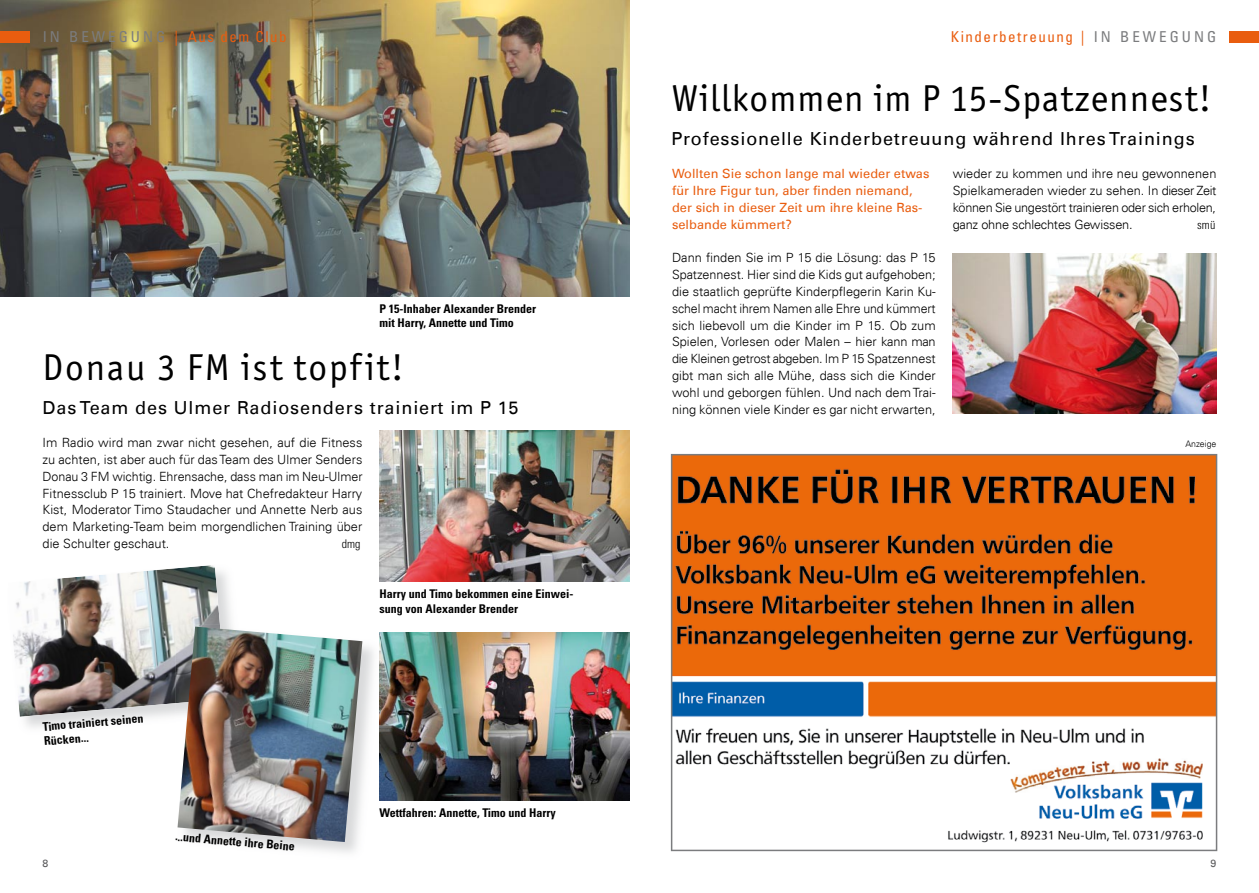
<style>
.page{position:relative;width:1259px;height:893px;background:#fff}
.page>*{position:absolute;margin:0;border:0;box-sizing:border-box;transform-origin:0 0}
.t1{font:37.5px "Officina Sans ITC Std";letter-spacing:.03em;color:#000}
.t2{font:37.5px "Officina Sans ITC Std";letter-spacing:.05em;color:#000}
.t3{font:18px "Univers Com 55 Roman";letter-spacing:.05em;color:#000}
.t4{font:condensed 15px "Univers LT Std";letter-spacing:.1em;color:#e95d0f}
.t5{font:condensed 15px "Univers LT Std";letter-spacing:.2em;color:#e95d0f}
.t6{font:300 12.75px/16.8px "Univers Com 45";letter-spacing:.005em;color:#000;text-align:justify}
.t7{font:12.75px/16.8px "Univers Com 55 Roman";letter-spacing:.005em;color:#e95d0f}
.t8{font:700 condensed 12px/14.4px "Univers LT Std";color:#000}
.t9{font:300 condensed 12px "Univers LT Std";letter-spacing:.005em;color:#000}
.t10{font:10.5px "Univers Com 55 Roman";color:#58585a}
.t11{font:300 9px "Univers Com 45";color:#000}
.s1{color:#7b7c7e}
</style>
<div class="page">
<img style="left:0;top:0;width:629px;height:296px">
<img style="left:379px;top:430px;width:250px;height:152px">
<img style="left:12px;top:565px;width:208px;height:152px">
<img style="left:380px;top:632px;width:249px;height:168px">
<img style="left:226px;top:632px;width:154px;height:221px">
<img style="left:176px;top:625px;width:50px;height:78px">
<img style="left:177px;top:627px;width:185px;height:215px">
<svg style="left:671px;top:454px;width:546px;height:397px;fill:#eb690c"></svg>
<img style="left:952px;top:253px;width:264px;height:161px">
<div style="left:0;top:31px;width:30px;height:11px;background:#e95d0f"></div>
<div style="left:1229px;top:31px;width:30px;height:11px;background:#e95d0f"></div>
<p class="t5" style="left:43px;top:27px;width:245px"><span class="s1">IN BEWEGUNG</span> | Aus dem Club</p>
<p class="t8" style="left:379px;top:301px;width:158px">P 15-Inhaber Alexander Brender mit Harry, Annette und Timo</p>
<h1 class="t2" style="left:43px;top:346px;width:362px">Donau 3 FM ist topfit!</h1>
<h2 class="t3" style="left:43px;top:396px;width:477px">Das Team des Ulmer Radiosenders trainiert im P 15</h2>
<p class="t6" style="left:43px;top:434px;width:321px">Im Radio wird man zwar nicht gesehen, auf die Fitness zu achten, ist aber auch für das Team des Ulmer Senders Donau 3 FM wichtig. Ehrensache, dass man im Neu-Ulmer Fitnessclub P 15 trainiert. Move hat Chefredakteur Harry Kist, Moderator Timo Staudacher und Annette Nerb aus dem Marketing-Team beim morgendlichen Training über die Schulter geschaut.</p>
<p class="t9" style="left:342px;top:537px;width:20px">dmg</p>
<p class="t8" style="left:379px;top:587px;width:196px">Harry und Timo bekommen eine Einwei&shy;sung von Alexander Brender</p>
<p class="t8" style="left:42px;top:719px;width:102px;rotate:-5deg">Timo trainiert seinen<br>Rücken...</p>
<p class="t10" style="left:43px;top:857px;width:7px">8</p>
<p class="t8" style="left:176px;top:829px;width:121px;rotate:5deg">...und Annette ihre Beine</p>
<p class="t8" style="left:379px;top:805px;width:178px">Wettfahren: Annette, Timo und Harry</p>
<p class="t4" style="left:951px;top:27px;width:267px">Kinderbetreuung | <span class="s1">IN BEWEGUNG</span></p>
<h1 class="t1" style="left:672px;top:77px;width:541px">Willkommen im P 15-Spatzennest!</h1>
<h2 class="t3" style="left:671px;top:128px;width:525px">Professionelle Kinderbetreuung während Ihres Trainings</h2>
<p class="t7" style="left:672px;top:165px;width:259px">Wollten Sie schon lange mal wieder etwas für Ihre Figur tun, aber finden niemand, der sich in dieser Zeit um ihre kleine Ras&shy;selbande kümmert?</p>
<p class="t6" style="left:672px;top:249px;width:265px">Dann finden Sie im P 15 die Lösung: das P 15<br>Spatzennest. Hier sind die Kids gut aufgehoben; die staatlich geprüfte Kinderpflegerin Karin Ku&shy;schel macht ihrem Namen alle Ehre und kümmert sich liebevoll um die Kinder im P 15. Ob zum Spielen, Vorlesen oder Malen – hier kann man die Kleinen getrost abgeben. Im P 15 Spatzennest gibt man sich alle Mühe, dass sich die Kinder wohl und geborgen fühlen. Und nach dem Trai&shy;ning können viele Kinder es gar nicht erwarten,</p>
<p class="t6" style="left:952px;top:165px;width:265px">wieder zu kommen und ihre neu gewonnenen Spielkameraden wieder zu sehen. In dieser Zeit können Sie ungestört trainieren oder sich erholen, ganz ohne schlechtes Gewissen.</p>
<p class="t9" style="left:1197px;top:217px;width:20px">smü</p>
<p class="t11" style="left:1185px;top:439px;width:33px">Anzeige</p>
<p class="t10" style="left:1210px;top:857px;width:7px">9</p>
</div>
